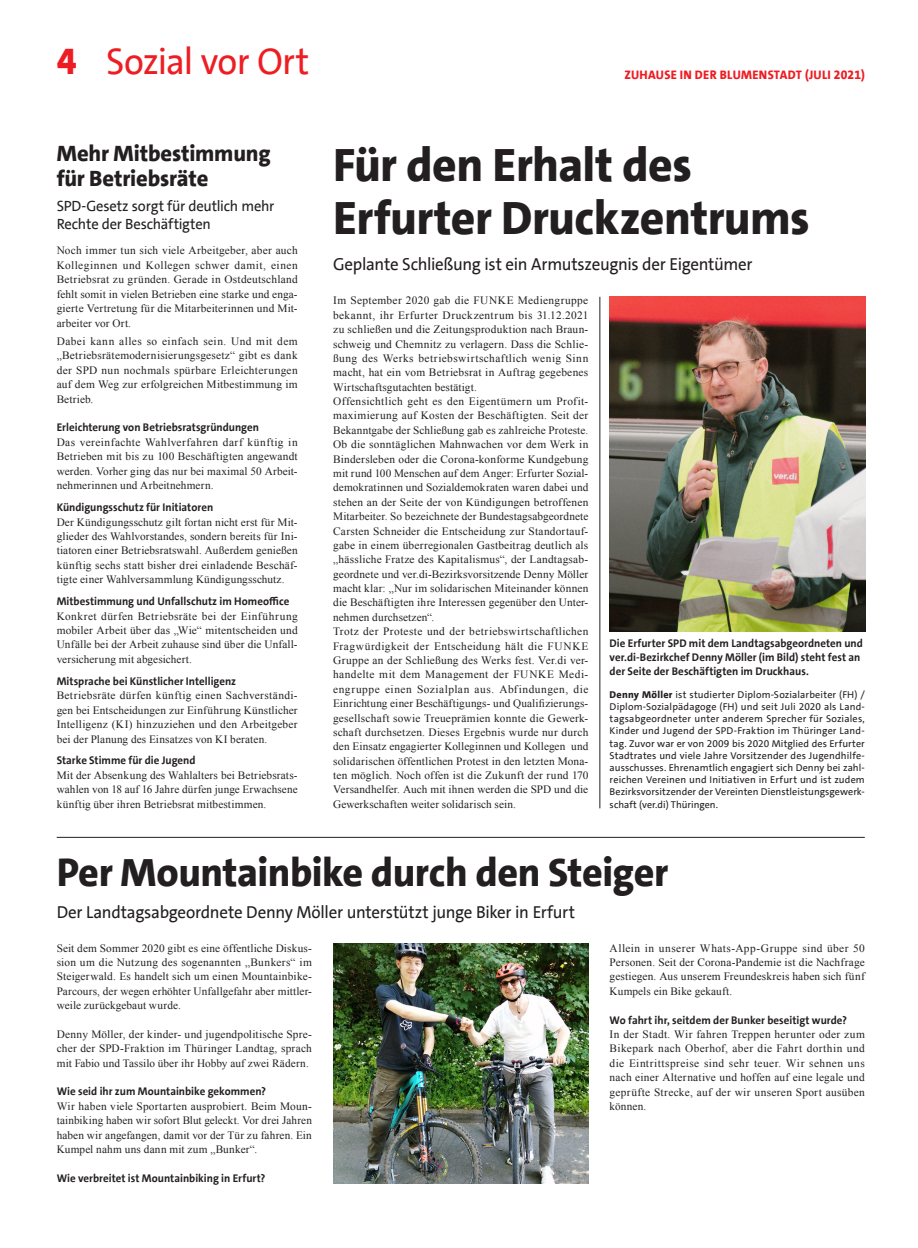
<style>
.page{position:relative;width:918px;height:1248px;background:#fff}
.page>*{position:absolute;margin:0;border:0;box-sizing:border-box;transform-origin:0 0}
.t1{font:800 47.5px/53.1px "SPD The Sans";letter-spacing:-.015em;color:#231f20}
.t2{font:800 40px "SPD The Sans";letter-spacing:-.015em;color:#231f20}
.t3{font:37.5px "SPD The Sans";letter-spacing:-.025em;color:#ee1d23}
.t4{font:800 22.5px/24.9px "SPD The Sans";letter-spacing:-.01em;color:#231f20}
.t5{font:17.5px "SPD The Sans";letter-spacing:-.02em;color:#231f20}
.t6{font:15px/18.1px "SPD The Sans";letter-spacing:-.015em;color:#231f20}
.t7{font:800 12.5px "SPD The Sans";letter-spacing:.025em;color:#ee1d23}
.t8{font:11.25px/14.4px "Times New Roman";letter-spacing:.015em;color:#231f20;text-align:justify}
.t9{font:700 11.25px/14px "SPD The Sans";color:#231f20}
.t10{font:10px/12.2px "SPD The Sans";letter-spacing:.005em;color:#231f20;text-align:justify}
.s1{font-weight:800}
</style>
<div class="page">
<img style="left:609px;top:297px;width:257px;height:334px">
<hr style="left:599px;top:297px;width:1px;height:511px;background:#231f20">
<hr style="left:57px;top:837px;width:808px;height:1px;background:#231f20">
<img style="left:333px;top:943px;width:255px;height:239px">
<h3 class="t3" style="left:57px;top:37px;width:254px"><span class="s1">4</span> Sozial vor Ort</h3>
<h3 class="t4" style="left:57px;top:141px;width:215px">Mehr Mitbestimmung für Betriebsräte</h3>
<h3 class="t6" style="left:57px;top:197px;width:219px">SPD-Gesetz sorgt für deutlich mehr<br>Rechte der Beschäftigten</h3>
<p class="t8" style="left:57px;top:243px;width:242px">Noch immer tun sich viele Arbeitgeber, aber auch Kolleginnen und Kollegen schwer damit, einen Betriebsrat zu gründen. Gerade in Ostdeutschland fehlt somit in vielen Betrieben eine starke und enga&shy;gierte Vertretung für die Mitarbeiterinnen und Mit&shy;arbeiter vor Ort.</p>
<p class="t8" style="left:57px;top:333px;width:242px">Dabei kann alles so einfach sein. Und mit dem „Betriebsrätemodernisierungsgesetz“ gibt es dank der SPD nun nochmals spürbare Erleichterungen auf dem Weg zur erfolgreichen Mitbestimmung im Betrieb.</p>
<p class="t9" style="left:57px;top:421px;width:204px">Erleichterung von Betriebsratsgründungen</p>
<p class="t8" style="left:57px;top:435px;width:242px">Das vereinfachte Wahlverfahren darf künftig in Betrieben mit bis zu 100 Beschäftigten angewandt werden. Vorher ging das nur bei maximal 50 Arbeit&shy;nehmerinnen und Arbeitnehmern.</p>
<p class="t9" style="left:57px;top:500px;width:158px">Kündigungsschutz für Initiatoren</p>
<p class="t8" style="left:57px;top:514px;width:242px">Der Kündigungsschutz gilt fortan nicht erst für Mit&shy;glieder des Wahlvorstandes, sondern bereits für Ini&shy;tiatoren einer Betriebsratswahl. Außerdem genießen künftig sechs statt bisher drei einladende Beschäf&shy;tigte einer Wahlversammlung Kündigungsschutz.</p>
<p class="t9" style="left:57px;top:594px;width:234px">Mitbestimmung und Unfallschutz im Homeoffice</p>
<p class="t8" style="left:57px;top:608px;width:242px">Konkret dürfen Betriebsräte bei der Einführung mobiler Arbeit über das „Wie“ mitentscheiden und Unfälle bei der Arbeit zuhause sind über die Unfall&shy;versicherung mit abgesichert.</p>
<p class="t9" style="left:57px;top:673px;width:181px">Mitsprache bei Künstlicher Intelligenz</p>
<p class="t8" style="left:57px;top:687px;width:242px">Betriebsräte dürfen künftig einen Sachverständi&shy;gen bei Entscheidungen zur Einführung Künstlicher Intelligenz (KI) hinzuziehen und den Arbeitgeber bei der Planung des Einsatzes von KI beraten.</p>
<p class="t9" style="left:57px;top:753px;width:140px">Starke Stimme für die Jugend</p>
<p class="t8" style="left:57px;top:767px;width:242px">Mit der Absenkung des Wahlalters bei Betriebsrats&shy;wahlen von 18 auf 16 Jahre dürfen junge Erwachsene künftig über ihren Betriebsrat mitbestimmen.</p>
<p class="t7" style="left:624px;top:67px;width:242px">ZUHAUSE IN DER BLUMENSTADT (JULI 2021)</p>
<h1 class="t1" style="left:333px;top:138px;width:478px">Für den Erhalt des<br>Erfurter Druckzentrums</h1>
<h3 class="t5" style="left:333px;top:252px;width:421px">Geplante Schließung ist ein Armutszeugnis der Eigentümer</h3>
<p class="t8" style="left:333px;top:293px;width:257px;text-align:left">Im September 2020 gab die FUNKE Mediengruppe bekannt, ihr Erfurter Druckzentrum bis 31.12.2021 zu schließen und die Zeitungsproduktion nach Braun&shy;schweig und Chemnitz zu verlagern. Dass die Schlie&shy;ßung des Werks betriebswirtschaftlich wenig Sinn macht, hat ein vom Betriebsrat in Auftrag gegebenes Wirtschaftsgutachten bestätigt.<br>Offensichtlich geht es den Eigentümern um Profit&shy;maximierung auf Kosten der Beschäftigten. Seit der Bekanntgabe der Schließung gab es zahlreiche Proteste.<br>Ob die sonntäglichen Mahnwachen vor dem Werk in Bindersleben oder die Corona-konforme Kundgebung mit rund 100 Menschen auf dem Anger: Erfurter Sozial&shy;demokratinnen und Sozialdemokraten waren dabei und stehen an der Seite der von Kündigungen betroffenen Mitarbeiter. So bezeichnete der Bundestagsabgeordnete Carsten Schneider die Entscheidung zur Standortauf&shy;gabe in einem überregionalen Gastbeitrag deutlich als „hässliche Fratze des Kapitalismus“, der Landtagsab&shy;geordnete und ver.di-Bezirksvorsitzende Denny Möller macht klar: „Nur im solidarischen Miteinander können die Beschäftigten ihre Interessen gegenüber den Unter&shy;nehmen durchsetzen“.<br>Trotz der Proteste und der betriebswirtschaftlichen Fragwürdigkeit der Entscheidung hält die FUNKE Gruppe an der Schließung des Werks fest. Ver.di ver&shy;handelte mit dem Management der FUNKE Medi&shy;engruppe einen Sozialplan aus. Abfindungen, die Einrichtung einer Beschäftigungs- und Qualifizierungs&shy;gesellschaft sowie Treueprämien konnte die Gewerk&shy;schaft durchsetzen. Dieses Ergebnis wurde nur durch den Einsatz engagierter Kolleginnen und Kollegen und solidarischen öffentlichen Protest in den letzten Mona&shy;ten möglich. Noch offen ist die Zukunft der rund 170<br>Versandhelfer. Auch mit ihnen werden die SPD und die Gewerkschaften weiter solidarisch sein.</p>
<p class="t9" style="left:609px;top:636px;width:255px">Die Erfurter SPD mit dem Landtagsabgeordneten und ver.di-Bezirkchef Denny Möller (im Bild) steht fest an der Seite der Beschäftigten im Druckhaus.</p>
<p class="t10" style="left:609px;top:688px;width:257px"><span class="s1">Denny Möller</span> ist studierter Diplom-Sozialarbeiter (FH) / Diplom-Sozialpädagoge (FH) und seit Juli 2020 als Land&shy;tagsabgeordneter unter anderem Sprecher für Soziales, Kinder und Jugend der SPD-Fraktion im Thüringer Land&shy;tag. Zuvor war er von 2009 bis 2020 Mitglied des Erfurter Stadtrates und viele Jahre Vorsitzender des Jugendhilfe&shy;ausschusses. Ehrenamtlich engagiert sich Denny bei zahl&shy;reichen Vereinen und Initiativen in Erfurt und ist zudem Bezirksvorsitzender der Vereinten Dienstleistungsgewerk&shy;schaft (ver.di) Thüringen.</p>
<h2 class="t2" style="left:57px;top:846px;width:613px">Per Mountainbike durch den Steiger</h2>
<h3 class="t5" style="left:57px;top:900px;width:520px">Der Landtagsabgeordnete Denny Möller unterstützt junge Biker in Erfurt</h3>
<p class="t8" style="left:57px;top:940px;width:257px">Seit dem Sommer 2020 gibt es eine öffentliche Diskus&shy;sion um die Nutzung des sogenannten „Bunkers“ im Steigerwald. Es handelt sich um einen Mountainbike-Parcours, der wegen erhöhter Unfallgefahr aber mittler&shy;weile zurückgebaut wurde.</p>
<p class="t8" style="left:57px;top:1026px;width:257px">Denny Möller, der kinder- und jugendpolitische Spre&shy;cher der SPD-Fraktion im Thüringer Landtag, sprach mit Fabio und Tassilo über ihr Hobby auf zwei Rädern.</p>
<p class="t9" style="left:57px;top:1084px;width:211px">Wie seid ihr zum Mountainbike gekommen?</p>
<p class="t8" style="left:57px;top:1098px;width:257px">Wir haben viele Sportarten ausprobiert. Beim Moun&shy;tainbiking haben wir sofort Blut geleckt. Vor drei Jahren haben wir angefangen, damit vor der Tür zu fahren. Ein Kumpel nahm uns dann mit zum „Bunker“.</p>
<p class="t9" style="left:57px;top:1170px;width:210px">Wie verbreitet ist Mountainbiking in Erfurt?</p>
<p class="t8" style="left:609px;top:940px;width:257px">Allein in unserer Whats-App-Gruppe sind über 50<br>Personen. Seit der Corona-Pandemie ist die Nachfrage gestiegen. Aus unserem Freundeskreis haben sich fünf Kumpels ein Bike gekauft.</p>
<p class="t9" style="left:609px;top:1012px;width:239px">Wo fahrt ihr, seitdem der Bunker beseitigt wurde?</p>
<p class="t8" style="left:609px;top:1026px;width:257px">In der Stadt. Wir fahren Treppen herunter oder zum Bikepark nach Oberhof, aber die Fahrt dorthin und die Eintrittspreise sind sehr teuer. Wir sehnen uns nach einer Alternative und hoffen auf eine legale und geprüfte Strecke, auf der wir unseren Sport ausüben können.</p>
</div>
